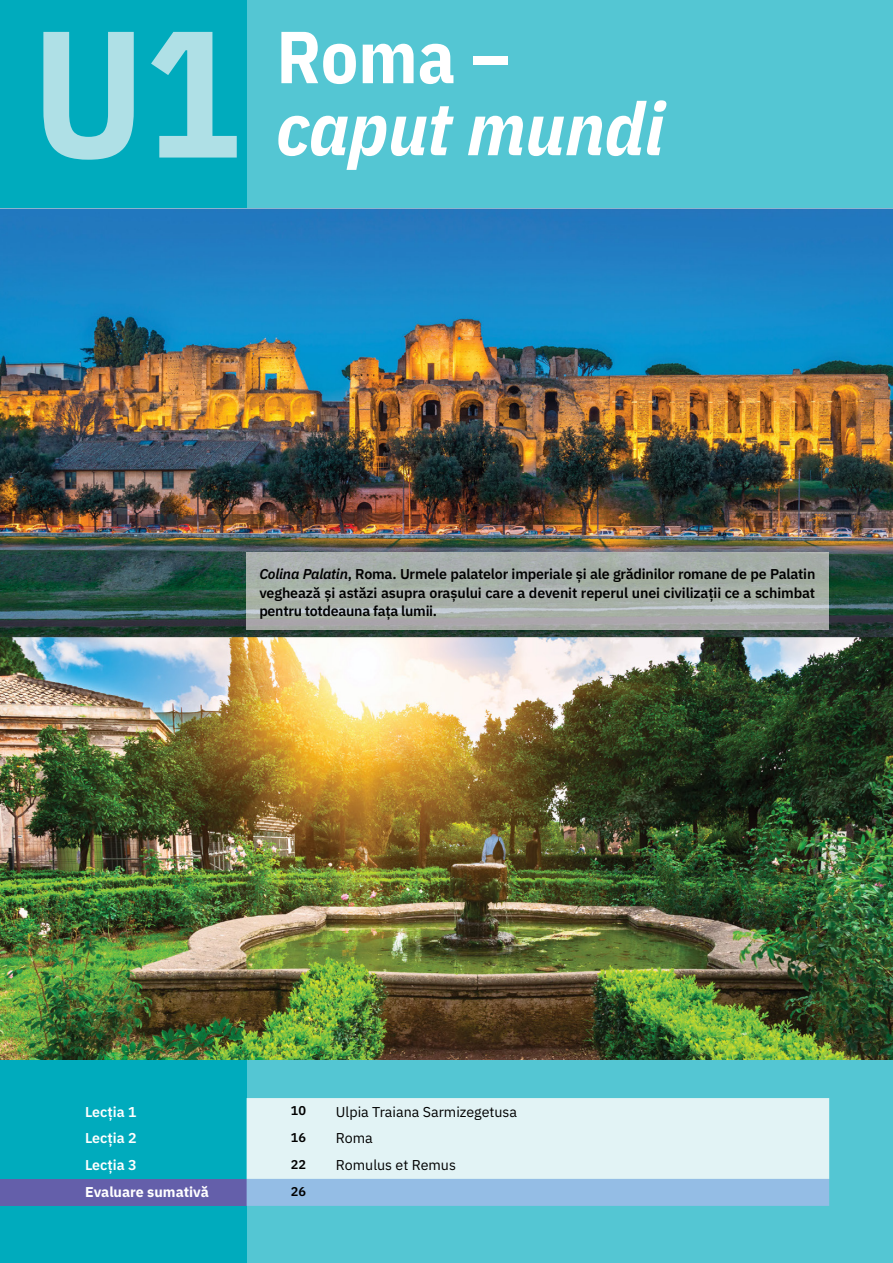
<style>
.page{position:relative;width:893px;height:1263px;background:#54c6d3}
.page>*{position:absolute;margin:0;border:0;box-sizing:border-box;transform-origin:0 0}
.t1{font:700 180px "IBM Plex Sans Cond";color:#afe0e6}
.t2{font:italic 700 73.5px "IBM Plex Sans Cond";color:#fff}
.t3{font:700 73.5px "IBM Plex Sans Cond";color:#fff}
.t4{font:600 14.25px/18.9px "IBM Plex Sans";letter-spacing:-.01em;color:#000;text-align:justify}
.t5{font:14.25px "IBM Plex Sans";color:#000}
.t6{font:600 14.25px "IBM Plex Sans";color:#fff}
.t7{font:700 14.25px "IBM Plex Sans";color:#fff}
.t8{font:600 12.75px "IBM Plex Sans";color:#000}
.s1{font-style:italic}
</style>
<div class="page">
<div style="left:0;top:0;width:247px;height:1263px;background:#00abbd"></div>
<img style="left:0;top:637px;width:893px;height:423px">
<svg style="left:0;top:1098px;width:829px;height:108px"></svg>
<img style="left:0;top:209px;width:893px;height:428px">
<img style="left:247px;top:553px;width:581px;height:76px">
<h1 class="t1" style="left:32px;top:-49px;width:212px">U1</h1>
<h2 class="t3" style="left:276px;top:-1px;width:235px">Roma –</h2>
<h2 class="t2" style="left:276px;top:71px;width:390px">caput mundi</h2>
<p class="t4" style="left:259px;top:563px;width:557px"><span class="s1">Colina Palatin</span>, Roma. Urmele palatelor imperiale și ale grădinilor romane de pe Palatin veghează și astăzi asupra orașului care a devenit reperul unei civilizații ce a schimbat pentru totdeauna fața lumii.</p>
<p class="t6" style="left:85px;top:1100px;width:53px">Lecția 1</p>
<p class="t8" style="left:291px;top:1101px;width:17px">10</p>
<p class="t5" style="left:336px;top:1100px;width:183px">Ulpia Traiana Sarmizegetusa</p>
<p class="t6" style="left:85px;top:1127px;width:53px">Lecția 2</p>
<p class="t8" style="left:291px;top:1128px;width:17px">16</p>
<p class="t5" style="left:336px;top:1127px;width:38px">Roma</p>
<p class="t6" style="left:85px;top:1154px;width:53px">Lecția 3</p>
<p class="t8" style="left:291px;top:1155px;width:17px">22</p>
<p class="t5" style="left:336px;top:1154px;width:122px">Romulus et Remus</p>
<p class="t7" style="left:85px;top:1181px;width:125px">Evaluare sumativă</p>
<p class="t8" style="left:291px;top:1182px;width:17px">26</p>
</div>
